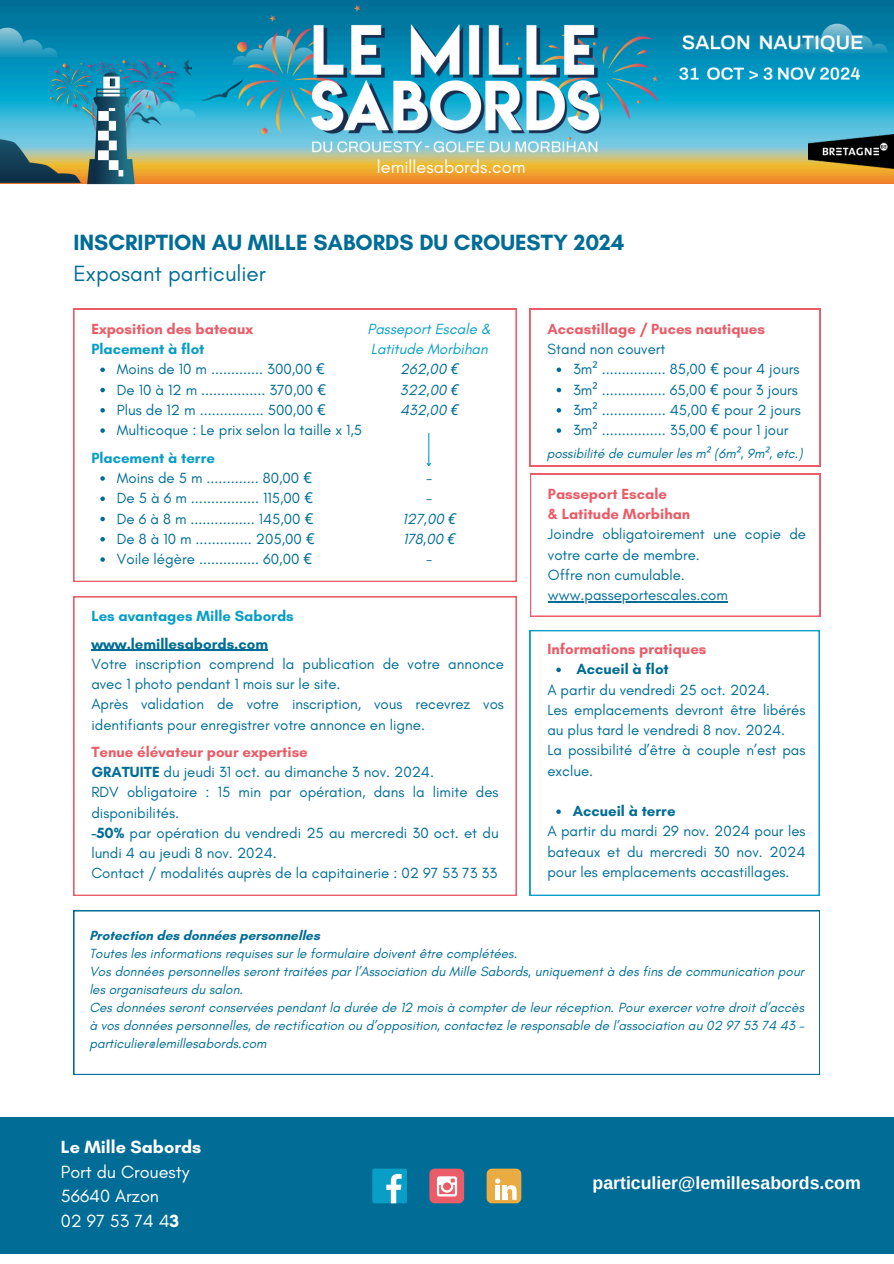
<style>
.page{position:relative;width:894px;height:1264px;background:#fff}
.page>*{position:absolute;margin:0;border:0;box-sizing:border-box;transform-origin:0 0}
.t1{font:700 22.5px "Glacial Indifference";color:#016d96}
.t2{font:22.5px "Glacial Indifference";color:#016d96}
.t3{font:18px/24.8px "Glacial Indifference";color:#fff}
.t4{font:700 17.7px "Arimo";color:#fff}
.t5{font:15px/20.2px "Glacial Indifference";color:#016d96}
.t6{font:700 15px/20.2px "Glacial Indifference";color:#ea5d68}
.t7{font:700 15px "Glacial Indifference";color:#016d96}
.t8{font:700 15px "Glacial Indifference";color:#099ec6}
.t9{font:italic 15px "Glacial Indifference";color:#016d96}
.t10{font:italic 15px/20.2px "Glacial Indifference";color:#099ec6}
.t11{font:italic 13.5px/18px "Glacial Indifference";color:#016d96}
.t12{font:700 13.5px "Glacial Indifference";color:#016d96}
.s1{color:#099ec6}
.s2{font-family:"Noto Sans"}
.s3{font-weight:700}
</style>
<div class="page">
<svg style="left:73px;top:309px;width:443px;height:273px"></svg>
<svg style="left:100px;top:367px;width:5px;height:5px"></svg>
<svg style="left:100px;top:388px;width:5px;height:4px"></svg>
<svg style="left:100px;top:408px;width:5px;height:4px"></svg>
<svg style="left:100px;top:428px;width:5px;height:5px"></svg>
<svg style="left:100px;top:476px;width:5px;height:5px"></svg>
<svg style="left:100px;top:496px;width:5px;height:5px"></svg>
<svg style="left:100px;top:517px;width:5px;height:4px"></svg>
<svg style="left:100px;top:537px;width:5px;height:4px"></svg>
<svg style="left:100px;top:557px;width:5px;height:5px"></svg>
<hr style="left:428px;top:433px;width:1px;height:32px;background:#099ec6">
<svg style="left:425px;top:462px;width:7px;height:5px"></svg>
<svg style="left:529px;top:309px;width:290px;height:157px"></svg>
<svg style="left:556px;top:367px;width:5px;height:5px"></svg>
<svg style="left:556px;top:388px;width:5px;height:4px"></svg>
<svg style="left:556px;top:408px;width:5px;height:4px"></svg>
<svg style="left:556px;top:428px;width:5px;height:5px"></svg>
<svg style="left:530px;top:474px;width:289px;height:142px"></svg>
<hr style="left:547px;top:601px;width:180px;height:1px;background:#016d96">
<div style="left:0;top:1117px;width:893px;height:137px;background:#016d96"></div>
<div style="left:372px;top:1168px;width:35px;height:35px;background:#099ec6;border-radius:2px"></div>
<svg style="left:386px;top:1173px;width:15px;height:30px"></svg>
<div style="left:429px;top:1168px;width:35px;height:35px;background:#ea5d68;border-radius:5px"></div>
<svg style="left:437px;top:1176px;width:20px;height:20px"></svg>
<div style="left:486px;top:1168px;width:35px;height:35px;background:#eaab42;border-radius:5px"></div>
<svg style="left:495px;top:1178px;width:22px;height:21px"></svg>
<svg style="left:73px;top:596px;width:443px;height:299px"></svg>
<hr style="left:91px;top:649px;width:177px;height:1px;background:#016d96">
<svg style="left:529px;top:630px;width:289px;height:265px"></svg>
<svg style="left:556px;top:667px;width:4px;height:5px"></svg>
<svg style="left:556px;top:809px;width:4px;height:5px"></svg>
<svg style="left:73px;top:910px;width:746px;height:164px"></svg>
<img style="left:0;top:0;width:399px;height:184px">
<img style="left:815px;top:0;width:78px;height:184px">
<img style="left:399px;top:0;width:416px;height:184px">
<img style="left:686px;top:61px;width:180px;height:24px">
<img style="left:0;top:127px;width:85px;height:57px">
<img style="left:40px;top:52px;width:149px;height:104px">
<img style="left:85px;top:67px;width:50px;height:118px">
<img style="left:0;top:25px;width:62px;height:34px">
<img style="left:120px;top:55px;width:74px;height:79px">
<img style="left:194px;top:0;width:208px;height:151px">
<img style="left:606px;top:18px;width:80px;height:134px">
<img style="left:296px;top:18px;width:310px;height:145px">
<img style="left:665px;top:30px;width:208px;height:28px">
<img style="left:808px;top:135px;width:85px;height:33px">
<img style="left:787px;top:21px;width:104px;height:34px">
<h3 class="t3" style="left:377px;top:154px;width:150px">lemillesabords.com</h3>
<h1 class="t1" style="left:73px;top:229px;width:552px">INSCRIPTION AU MILLE SABORDS DU CROUESTY 2024</h1>
<h1 class="t2" style="left:73px;top:259px;width:194px">Exposant particulier</h1>
<p class="t6" style="left:91px;top:318px;width:163px">Exposition des bateaux<br><span class="s1">Placement à flot</span></p>
<p class="t5" style="left:117px;top:359px;width:209px">Moins de 10 m ............. 300,00 <span class="s2">€</span></p>
<p class="t5" style="left:117px;top:379px;width:210px">De 10 à 12 m ................ 370,00 <span class="s2">€</span></p>
<p class="t5" style="left:117px;top:399px;width:210px">Plus de 12 m ................ 500,00 <span class="s2">€</span></p>
<p class="t5" style="left:117px;top:419px;width:247px">Multicoque : Le prix selon la taille x 1,5</p>
<p class="t10" style="left:367px;top:318px;width:125px">Passeport Escale &amp;<br>Latitude Morbihan</p>
<p class="t9" style="left:400px;top:360px;width:60px">262,00 <span class="s2">€</span></p>
<p class="t9" style="left:400px;top:380px;width:60px">322,00 <span class="s2">€</span></p>
<p class="t9" style="left:400px;top:400px;width:60px">432,00 <span class="s2">€</span></p>
<p class="t6" style="left:547px;top:318px;width:219px">Accastillage / Puces nautiques</p>
<p class="t5" style="left:547px;top:338px;width:119px">Stand non couvert</p>
<p class="t5" style="left:573px;top:359px;width:228px">3m<span class="s2">²</span> ................ 85,00 <span class="s2">€</span> pour 4 jours</p>
<p class="t5" style="left:573px;top:379px;width:226px">3m<span class="s2">²</span> ................ 65,00 <span class="s2">€</span> pour 3 jours</p>
<p class="t5" style="left:573px;top:399px;width:229px">3m<span class="s2">²</span> ................ 45,00 <span class="s2">€</span> pour 2 jours</p>
<p class="t5" style="left:573px;top:419px;width:217px">3m<span class="s2">²</span> ................ 35,00 <span class="s2">€</span> pour 1 jour</p>
<p class="t8" style="left:91px;top:448px;width:125px">Placement à terre</p>
<p class="t5" style="left:117px;top:467px;width:196px">Moins de 5 m ............. 80,00 <span class="s2">€</span></p>
<p class="t5" style="left:117px;top:488px;width:197px">De 5 à 6 m ................. 115,00 <span class="s2">€</span></p>
<p class="t5" style="left:117px;top:508px;width:198px">De 6 à 8 m ................ 145,00 <span class="s2">€</span></p>
<p class="t5" style="left:117px;top:528px;width:199px">De 8 à 10 m .............. 205,00 <span class="s2">€</span></p>
<p class="t5" style="left:117px;top:548px;width:197px">Voile légère ............... 60,00 <span class="s2">€</span></p>
<p class="t9" style="left:426px;top:469px;width:8px">-</p>
<p class="t9" style="left:426px;top:489px;width:8px">-</p>
<h3 class="t9" style="left:402px;top:509px;width:55px">127,00 <span class="s2">€</span></h3>
<h4 class="t9" style="left:403px;top:529px;width:54px">178,00 <span class="s2">€</span></h4>
<p class="t9" style="left:426px;top:550px;width:8px">-</p>
<p class="t8" style="left:91px;top:607px;width:204px">Les avantages Mille Sabords</p>
<p class="t7" style="left:91px;top:634px;width:178px">www.lemillesabords.com</p>
<p class="t5" style="left:91px;top:653px;width:414px">Votre inscription comprend la publication de votre annonce avec 1 photo pendant 1 mois sur le site.</p>
<p class="t5" style="left:91px;top:694px;width:414px">Après validation de votre inscription, vous recevrez vos identifiants pour enregistrer votre annonce en ligne.</p>
<p class="t6" style="left:91px;top:741px;width:218px">Tenue élévateur pour expertise</p>
<h4 class="t5" style="left:91px;top:761px;width:344px"><span class="s3">GRATUITE</span> du jeudi 31 oct. au dimanche 3 nov. 2024.</h4>
<p class="t5" style="left:91px;top:782px;width:408px">RDV obligatoire : 15 min par opération, dans la limite des disponibilités.</p>
<p class="t5" style="left:91px;top:822px;width:408px"><span class="s3">-50%</span> par opération du vendredi 25 au mercredi 30 oct. et du lundi 4 au jeudi 8 nov. 2024.</p>
<p class="t5" style="left:91px;top:863px;width:407px">Contact / modalités auprès de la capitainerie : 02 97 53 73 33</p>
<p class="t11" style="left:546px;top:444px;width:257px">possibilité de cumuler les m<span class="s2">²</span> (6m<span class="s2">²</span>, 9m<span class="s2">²</span>, etc.)</p>
<p class="t6" style="left:547px;top:483px;width:120px">Passeport Escale</p>
<h4 class="t6" style="left:547px;top:503px;width:144px">&amp; Latitude Morbihan</h4>
<p class="t5" style="left:547px;top:524px;width:260px">Joindre obligatoirement une copie de votre carte de membre.</p>
<p class="t5" style="left:547px;top:564px;width:138px">Offre non cumulable.</p>
<p class="t5" style="left:547px;top:584px;width:181px">www.passeportescales.com</p>
<p class="t6" style="left:547px;top:638px;width:161px">Informations pratiques</p>
<p class="t7" style="left:576px;top:660px;width:94px">Accueil à flot</p>
<p class="t5" style="left:547px;top:679px;width:224px">A partir du vendredi 25 oct. 2024.</p>
<p class="t5" style="left:547px;top:699px;width:259px">Les emplacements devront être libérés au plus tard le vendredi 8 nov. 2024.</p>
<p class="t5" style="left:547px;top:740px;width:260px">La possibilité d’être à couple n’est pas exclue.</p>
<p class="t7" style="left:572px;top:802px;width:104px">Accueil à terre</p>
<p class="t5" style="left:547px;top:821px;width:259px;text-align:justify">A partir du mardi 29 nov. 2024 pour les bateaux et du mercredi 30 nov. 2024 pour les emplacements accastillages.</p>
<p class="t12" style="left:89px;top:927px;width:232px">Protection des données personnelles</p>
<p class="t11" style="left:89px;top:944px;width:429px">Toutes les informations requises sur le formulaire doivent être complétées.</p>
<p class="t11" style="left:89px;top:962px;width:716px">Vos données personnelles seront traitées par l’Association du Mille Sabords, uniquement à des fins de communication pour les organisateurs du salon.</p>
<p class="t11" style="left:89px;top:998px;width:716px;text-align:justify">Ces données seront conservées pendant la durée de 12 mois à compter de leur réception. Pour exercer votre droit d’accès à vos données personnelles, de rectification ou d’opposition, contactez le responsable de l’association au 02 97 53 74 43 – particulier@lemillesabords.com</p>
<p class="t3" style="left:61px;top:1134px;width:142px"><span class="s3">Le Mille Sabords<br></span>Port du Crouesty<br>56640 Arzon<br>02 97 53 74 4<span class="s3">3</span></p>
<p class="t4" style="left:592px;top:1172px;width:270px">particulier@lemillesabords.com</p>
</div>
